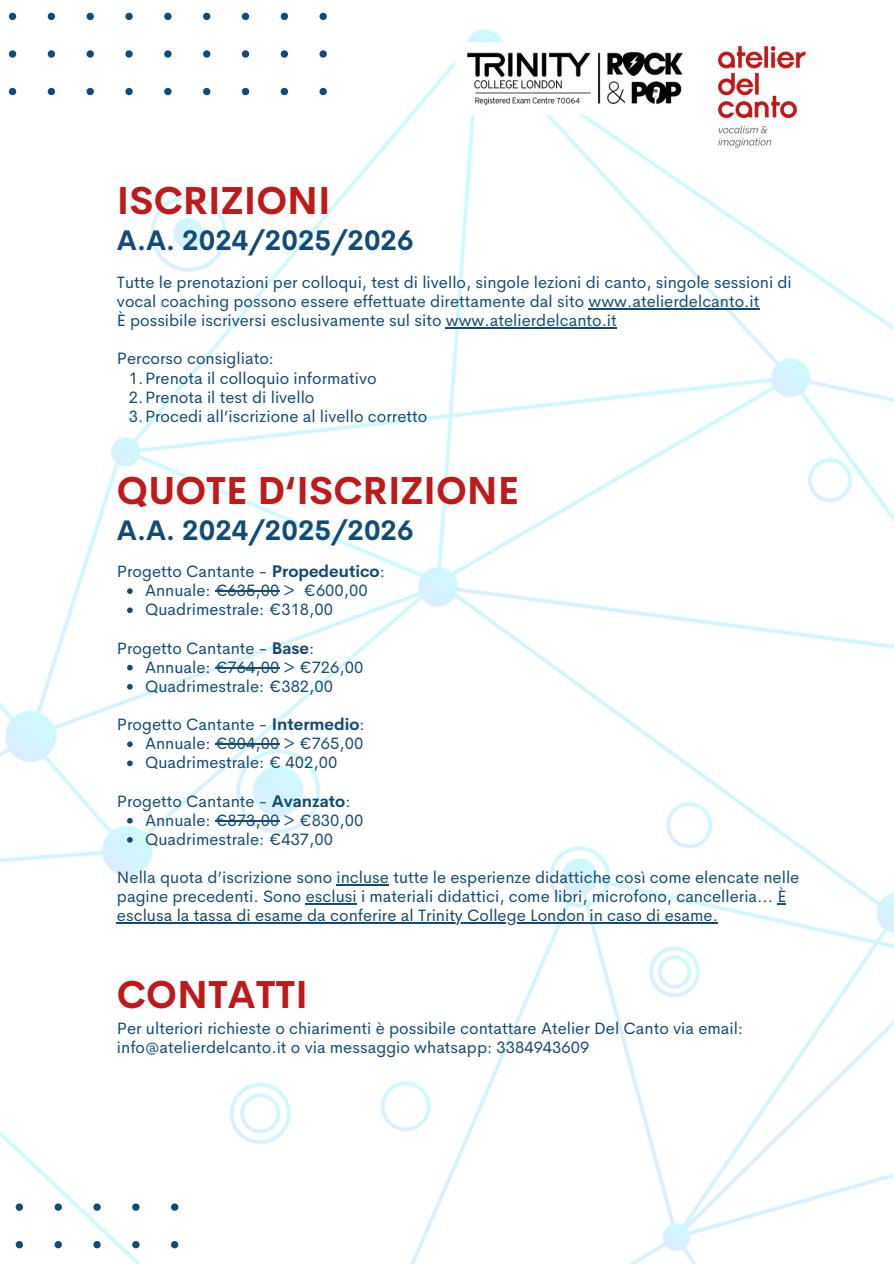
<style>
.page{position:relative;width:894px;height:1264px;background:#fff}
.page>*{position:absolute;margin:0;border:0;box-sizing:border-box;transform-origin:0 0}
.t1{font:700 38.1px "Cerebri Sans";color:#bf1919}
.t2{font:700 27.75px "Cerebri Sans";color:#124b75}
.t3{font:16.5px/19.2px "Cerebri Sans";color:#124b75}
.s1{font-weight:700}
</style>
<div class="page">
<img style="left:0;top:14px;width:893px;height:1249px">
<svg style="left:0;top:12px;width:326px;height:83px"></svg>
<svg style="left:0;top:1203px;width:178px;height:60px"></svg>
<img style="left:707px;top:36px;width:109px;height:120px">
<img style="left:455px;top:43px;width:239px;height:72px">
<hr style="left:588px;top:308px;width:171px;height:1px;background:#124b75">
<hr style="left:445px;top:327px;width:171px;height:1px;background:#124b75">
<svg style="left:127px;top:588px;width:6px;height:6px"></svg>
<hr style="left:215px;top:590px;width:64px;height:1px;background:#124b75">
<svg style="left:127px;top:607px;width:6px;height:6px"></svg>
<svg style="left:127px;top:665px;width:6px;height:5px"></svg>
<hr style="left:215px;top:667px;width:64px;height:1px;background:#124b75">
<svg style="left:127px;top:684px;width:6px;height:5px"></svg>
<svg style="left:127px;top:741px;width:6px;height:6px"></svg>
<hr style="left:215px;top:743px;width:64px;height:1px;background:#124b75">
<svg style="left:127px;top:760px;width:6px;height:6px"></svg>
<svg style="left:127px;top:818px;width:6px;height:5px"></svg>
<hr style="left:215px;top:820px;width:64px;height:1px;background:#124b75">
<svg style="left:127px;top:837px;width:6px;height:5px"></svg>
<hr style="left:336px;top:884px;width:53px;height:1px;background:#124b75">
<hr style="left:305px;top:903px;width:52px;height:1px;background:#124b75">
<hr style="left:117px;top:922px;width:600px;height:1px;background:#124b75">
<p class="t1" style="left:117px;top:176px;width:215px">ISCRIZIONI</p>
<p class="t2" style="left:117px;top:223px;width:298px">A.A. 2024/2025/2026</p>
<p class="t3" style="left:117px;top:272px;width:676px">Tutte le prenotazioni per colloqui, test di livello, singole lezioni di canto, singole sessioni di vocal coaching possono essere effettuate direttamente dal sito www.atelierdelcanto.it</p>
<p class="t3" style="left:117px;top:311px;width:501px">È possibile iscriversi esclusivamente sul sito www.atelierdelcanto.it</p>
<h1 class="t3" style="left:117px;top:349px;width:158px">Percorso consigliato:</h1>
<h2 class="t3" style="left:129px;top:368px;width:249px">1.Prenota il colloquio informativo</h2>
<p class="t3" style="left:129px;top:387px;width:187px">2.Prenota il test di livello</p>
<p class="t3" style="left:129px;top:406px;width:300px">3.Procedi all’iscrizione al livello corretto</p>
<p class="t1" style="left:117px;top:466px;width:403px">QUOTE D‘ISCRIZIONE</p>
<p class="t2" style="left:117px;top:512px;width:298px">A.A. 2024/2025/2026</p>
<p class="t3" style="left:117px;top:561px;width:269px">Progetto Cantante - <span class="s1">Propedeutico</span>:</p>
<p class="t3" style="left:145px;top:581px;width:224px">Annuale: €635,00 &gt; €600,00</p>
<h1 class="t3" style="left:145px;top:600px;width:189px">Quadrimestrale: €318,00</h1>
<h2 class="t3" style="left:117px;top:638px;width:199px">Progetto Cantante - <span class="s1">Base</span>:</h2>
<p class="t3" style="left:145px;top:657px;width:220px">Annuale: €764,00 &gt; €726,00</p>
<p class="t3" style="left:145px;top:676px;width:189px">Quadrimestrale: €382,00</p>
<p class="t3" style="left:117px;top:714px;width:249px">Progetto Cantante - <span class="s1">Intermedio</span>:</p>
<p class="t3" style="left:145px;top:734px;width:220px">Annuale: €804,00 &gt; €765,00</p>
<p class="t3" style="left:145px;top:753px;width:194px">Quadrimestrale: € 402,00</p>
<p class="t3" style="left:117px;top:791px;width:235px">Progetto Cantante - <span class="s1">Avanzato</span>:</p>
<p class="t3" style="left:145px;top:810px;width:220px">Annuale: €873,00 &gt; €830,00</p>
<p class="t3" style="left:145px;top:829px;width:189px">Quadrimestrale: €437,00</p>
<p class="t3" style="left:117px;top:867px;width:683px">Nella quota d’iscrizione sono incluse tutte le esperienze didattiche così come elencate nelle pagine precedenti. Sono esclusi i materiali didattici, come libri, microfono, cancelleria... È</p>
<p class="t3" style="left:117px;top:906px;width:602px">esclusa la tassa di esame da conferire al Trinity College London in caso di esame.</p>
<p class="t1" style="left:117px;top:970px;width:192px">CONTATTI</p>
<p class="t3" style="left:117px;top:1018px;width:627px">Per ulteriori richieste o chiarimenti è possibile contattare Atelier Del Canto via email: info@atelierdelcanto.it o via messaggio whatsapp: 3384943609</p>
</div>
